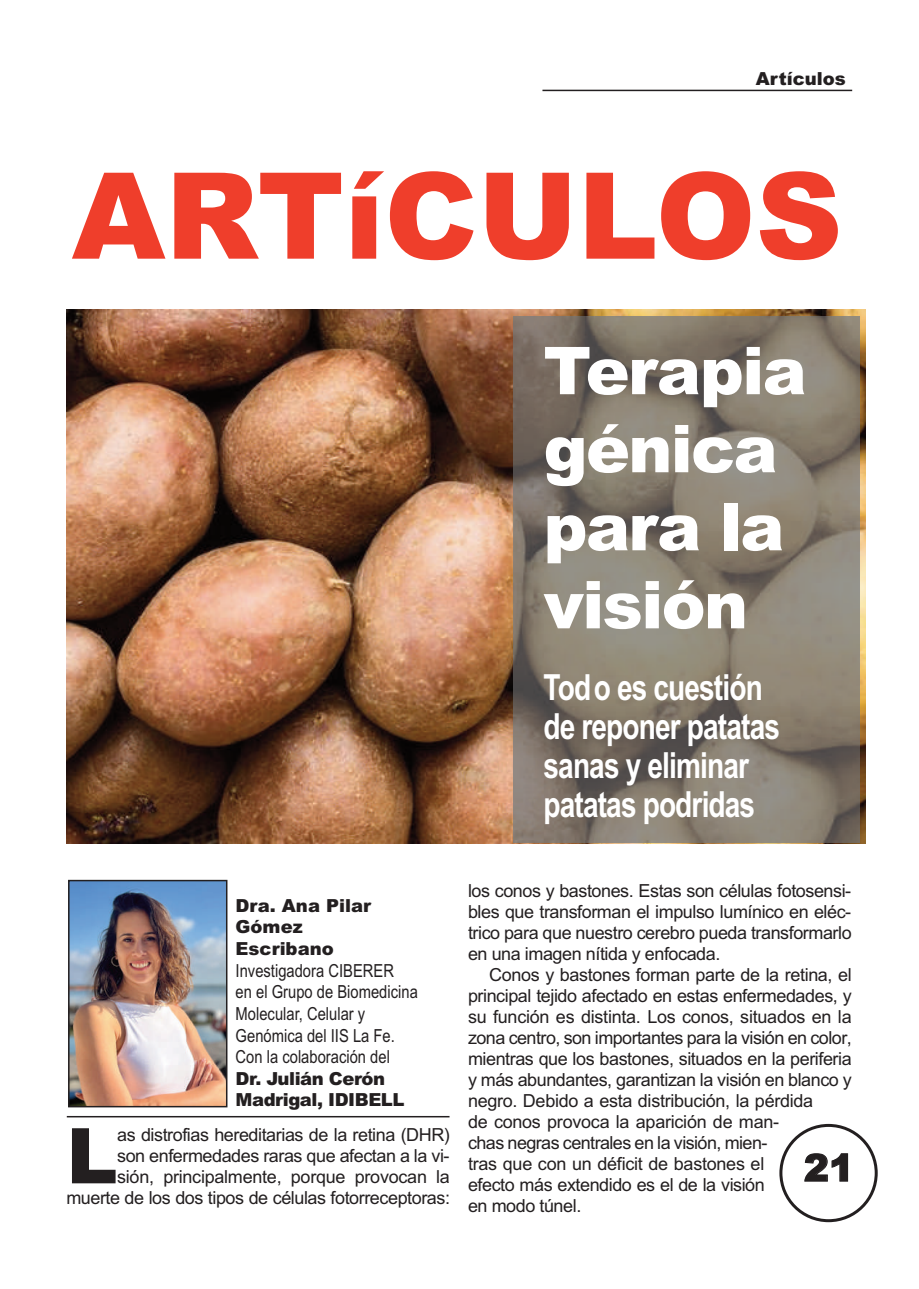
<style>
.page{position:relative;width:919px;height:1289px;background:#fff}
.page>*{position:absolute;margin:0;border:0;box-sizing:border-box;transform-origin:0 0}
.t1{font:900 120px "Arial";color:#ef3e2b}
.t2{font:900 76.95px "Arial";color:#231f20}
.t3{font:900 66px/78px "Arial";letter-spacing:-.025em;color:#fff}
.t4{font:900 37.5px "Arial";color:#231f20}
.t5{font:700 36px/39px "Arial Narrow";letter-spacing:-.025em;color:#fff;scale:.95 1}
.t6{font:18px/21px "Arial";letter-spacing:-.025em;color:#231f20;text-align:right}
.t7{font:18px/21.6px "Arial Narrow";color:#231f20}
.t8{font:900 18px/21.8px "Arial";color:#231f20}
.t9{font:900 18px/21.6px "Arial";letter-spacing:-.025em;color:#231f20}
</style>
<div class="page">
<hr style="left:542px;top:90px;width:310px;height:1px;background:#231f20">
<img style="left:67px;top:309px;width:798px;height:534px">
<img style="left:513px;top:317px;width:346px;height:525px">
<img style="left:71px;top:882px;width:153px;height:222px">
<div style="left:68px;top:879px;width:159px;height:228px;border:2px solid #231f20"></div>
<hr style="left:67px;top:1115px;width:382px;height:2px;background:#231f20">
<svg style="left:779px;top:1123px;width:98px;height:99px"></svg>
<p class="t8" style="left:755px;top:68px;width:91px">Artículos</p>
<h1 class="t1" style="left:72px;top:147px;width:772px">ARTíCULOS</h1>
<h3 class="t3" style="left:543px;top:332px;width:264px">Terapia génica para la visión</h3>
<h3 class="t5" style="left:543px;top:668px;width:250px">Todo es cuestión de reponer patatas sanas y eliminar patatas podridas</h3>
<p class="t8" style="left:236px;top:894px;width:137px">Dra. Ana Pilar<br>Gómez<br>Escribano</p>
<p class="t7" style="left:236px;top:959px;width:184px">Investigadora CIBERER<br>en el Grupo de Biomedicina<br>Molecular, Celular y<br>Genómica del IIS La Fe.<br>Con la colaboración del</p>
<p class="t9" style="left:236px;top:1067px;width:170px">Dr. Julián Cerón<br>Madrigal, IDIBELL</p>
<p class="t6" style="left:66px;top:1124px;width:385px">as distrofias hereditarias de la retina (DHR)<br>son enfermedades raras que afectan a la vi-<br>sión, principalmente, porque provocan la muerte de los dos tipos de células fotorreceptoras:</p>
<h2 class="t2" style="left:66px;top:1111px;width:53px">L</h2>
<p class="t6" style="left:468px;top:880px;width:385px;text-align:justify">los conos y bastones. Estas son células fotosensi&shy;bles que transforman el impulso lumínico en eléc&shy;trico para que nuestro cerebro pueda transformarlo en una imagen nítida y enfocada.</p>
<p class="t6" style="left:468px;top:964px;width:385px;text-align:left;text-indent:21px">Conos y bastones forman parte de la retina, el principal tejido afectado en estas enfermedades, y su función es distinta. Los conos, situados en la zona centro, son importantes para la visión en color, mientras que los bastones, situados en la periferia y más abundantes, garantizan la visión en blanco y negro. Debido a esta distribución, la pérdida<br>de conos provoca la aparición de man-<br>chas negras centrales en la visión, mien-<br>tras que con un déficit de bastones el<br>efecto más extendido es el de la visión<br>en modo túnel.</p>
<h3 class="t4" style="left:803px;top:1146px;width:52px">21</h3>
</div>
